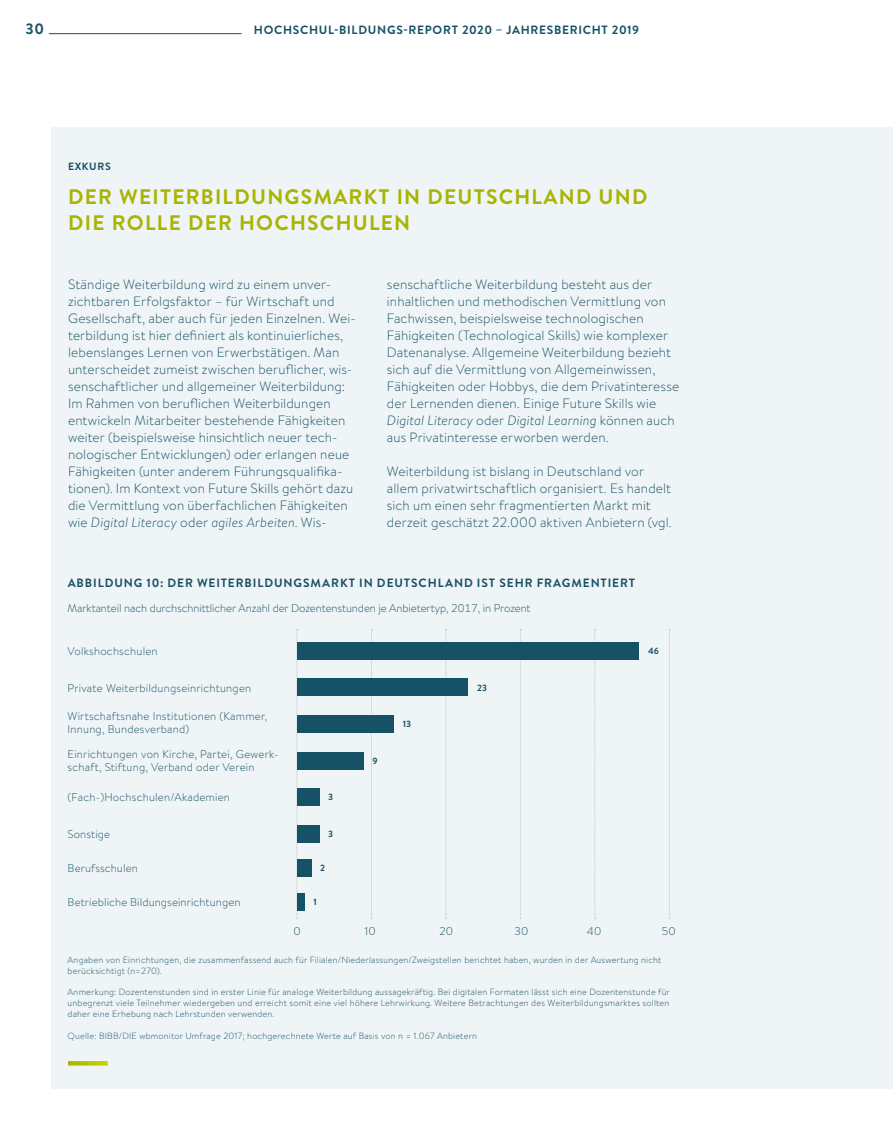
<style>
.page{position:relative;width:893px;height:1140px;background:#fff}
.page>*{position:absolute;margin:0;border:0;box-sizing:border-box;transform-origin:0 0}
._03_SP_Headline_Info{font:700 21px/25.5px "Brandon Text";letter-spacing:.06em;color:#a9b400}
.t1{font:700 15px "Brandon Text";color:#165265}
._03_Mengentext_Brand{font:300 13.5px/17px "Brandon Text";letter-spacing:.01em;color:#165265}
._03b_Headline_Infogr{font:700 12px "Brandon Text";letter-spacing:.07em;color:#165265}
._03b_Beschriftung_In{font:300 11.25px/13.5px "Brandon Text";letter-spacing:.02em;color:#165265}
._03c_Zahlen_Tabelle{font:300 11.25px "Brandon Text";letter-spacing:-.01em;color:#165265}
._03_SP_Headline_Info-2{font:700 10.5px "Brandon Text";letter-spacing:.06em;color:#165265}
._03b_Quellenangabe_I{font:300 9px/10.8px "Brandon Text";letter-spacing:.02em;color:#165265}
._03b_Zahlen_Infograf{font:700 9px "Brandon Text";color:#165265}
.s1{font-style:italic}
</style>
<div class="page">
<hr style="left:49px;top:33px;width:193px;height:1px;background:#165265">
<div style="left:51px;top:128px;width:842px;height:961px;background:#eff4f6"></div>
<svg style="left:68px;top:1061px;width:40px;height:4px"></svg>
<svg style="left:445px;top:629px;width:2px;height:290px"></svg>
<svg style="left:520px;top:629px;width:1px;height:290px"></svg>
<svg style="left:297px;top:629px;width:1px;height:290px"></svg>
<svg style="left:371px;top:629px;width:1px;height:290px"></svg>
<svg style="left:594px;top:629px;width:2px;height:290px"></svg>
<svg style="left:669px;top:629px;width:1px;height:290px"></svg>
<div style="left:297px;top:642px;width:342px;height:17px;background:#165265"></div>
<div style="left:297px;top:679px;width:171px;height:17px;background:#165265"></div>
<div style="left:297px;top:715px;width:97px;height:17px;background:#165265"></div>
<div style="left:297px;top:752px;width:67px;height:17px;background:#165265"></div>
<div style="left:297px;top:788px;width:23px;height:17px;background:#165265"></div>
<div style="left:297px;top:825px;width:23px;height:17px;background:#165265"></div>
<div style="left:297px;top:859px;width:15px;height:17px;background:#165265"></div>
<div style="left:297px;top:893px;width:8px;height:17px;background:#165265"></div>
<p class="t1" style="left:26px;top:18px;width:20px">30</p>
<p class="_03b_Headline_Infogr" style="left:254px;top:21px;width:387px">HOCHSCHUL-BILDUNGS-REPORT 2020 – JAHRESBERICHT 2019</p>
<p class="_03_SP_Headline_Info-2" style="left:68px;top:159px;width:44px">EXKURS</p>
<p class="_03_SP_Headline_Info" style="left:68px;top:184px;width:581px">DER WEITERBILDUNGSMARKT IN DEUTSCHLAND UND<br>DIE ROLLE DER HOCHSCHULEN</p>
<p class="_03_Mengentext_Brand" style="left:68px;top:276px;width:289px">Ständige Weiterbildung wird zu einem unver&shy;zichtbaren Erfolgsfaktor – für Wirtschaft und Gesellschaft, aber auch für jeden Einzelnen. Wei&shy;terbildung ist hier definiert als kontinuierliches, lebenslanges Lernen von Erwerbstätigen. Man unterscheidet zumeist zwischen beruflicher, wis&shy;senschaftlicher und allgemeiner Weiterbildung:<br>Im Rahmen von beruflichen Weiterbildungen entwickeln Mitarbeiter bestehende Fähigkeiten weiter (beispielsweise hinsichtlich neuer tech&shy;nologischer Entwicklungen) oder erlangen neue Fähigkeiten (unter anderem Führungsqualifika&shy;tionen). Im Kontext von Future Skills gehört dazu die Vermittlung von überfachlichen Fähigkeiten wie <span class="s1">Digital Literacy</span> oder <span class="s1">agiles Arbeiten</span>. Wis-</p>
<p class="_03_Mengentext_Brand" style="left:387px;top:276px;width:294px">senschaftliche Weiterbildung besteht aus der inhaltlichen und methodischen Vermittlung von Fachwissen, beispielsweise technologischen Fähigkeiten (Technological Skills) wie komplexer Datenanalyse. Allgemeine Weiterbildung bezieht sich auf die Vermittlung von Allgemeinwissen, Fähigkeiten oder Hobbys, die dem Privatinteresse der Lernenden dienen. Einige Future Skills wie <span class="s1">Digital Literacy</span> oder <span class="s1">Digital Learning</span> können auch aus Privatinteresse erworben werden.</p>
<p class="_03_Mengentext_Brand" style="left:387px;top:463px;width:286px">Weiterbildung ist bislang in Deutschland vor allem privatwirtschaftlich organisiert. Es handelt sich um einen sehr fragmentierten Markt mit derzeit geschätzt 22.000 aktiven Anbietern (vgl.</p>
<p class="_03b_Headline_Infogr" style="left:68px;top:574px;width:569px">ABBILDUNG 10: DER WEITERBILDUNGSMARKT IN DEUTSCHLAND IST SEHR FRAGMENTIERT</p>
<p class="_03c_Zahlen_Tabelle" style="left:68px;top:600px;width:465px">Marktanteil nach durchschnittlicher Anzahl der Dozentenstunden je Anbietertyp, 2017, in Prozent</p>
<p class="_03b_Beschriftung_In" style="left:68px;top:643px;width:92px">Volkshochschulen</p>
<p class="_03b_Beschriftung_In" style="left:68px;top:681px;width:185px">Private Weiterbildungseinrichtungen</p>
<p class="_03b_Beschriftung_In" style="left:68px;top:709px;width:201px">Wirtschaftsnahe Institutionen (Kammer,<br>Innung, Bundesverband)</p>
<p class="_03b_Beschriftung_In" style="left:68px;top:746px;width:212px">Einrichtungen von Kirche, Partei, Gewerk&shy;schaft, Stiftung, Verband oder Verein</p>
<p class="_03b_Beschriftung_In" style="left:68px;top:790px;width:164px">(Fach-)Hochschulen/Akademien</p>
<p class="_03b_Beschriftung_In" style="left:68px;top:826px;width:44px">Sonstige</p>
<p class="_03b_Beschriftung_In" style="left:68px;top:860px;width:72px">Berufsschulen</p>
<p class="_03b_Beschriftung_In" style="left:68px;top:894px;width:174px">Betriebliche Bildungseinrichtungen</p>
<p class="_03b_Zahlen_Infograf" style="left:328px;top:791px;width:7px">3</p>
<p class="_03b_Zahlen_Infograf" style="left:328px;top:827px;width:7px">3</p>
<p class="_03b_Zahlen_Infograf" style="left:320px;top:861px;width:6px">2</p>
<p class="_03b_Zahlen_Infograf" style="left:313px;top:895px;width:5px">1</p>
<p class="_03b_Zahlen_Infograf" style="left:373px;top:754px;width:7px">9</p>
<p class="_03b_Zahlen_Infograf" style="left:403px;top:718px;width:10px">13</p>
<p class="_03b_Zahlen_Infograf" style="left:477px;top:681px;width:12px">23</p>
<p class="_03b_Zahlen_Infograf" style="left:648px;top:644px;width:13px">46</p>
<p class="_03b_Beschriftung_In" style="left:294px;top:924px;width:9px">0</p>
<p class="_03b_Beschriftung_In" style="left:364px;top:924px;width:13px">10</p>
<p class="_03b_Beschriftung_In" style="left:439px;top:924px;width:15px">20</p>
<p class="_03b_Beschriftung_In" style="left:514px;top:924px;width:15px">30</p>
<p class="_03b_Beschriftung_In" style="left:587px;top:924px;width:16px">40</p>
<p class="_03b_Beschriftung_In" style="left:662px;top:924px;width:15px">50</p>
<p class="_03b_Quellenangabe_I" style="left:68px;top:954px;width:595px">Angaben von Einrichtungen, die zusammenfassend auch für Filialen/Niederlassungen/Zweigstellen berichtet haben, wurden in der Auswertung nicht berücksichtigt (n=270).</p>
<p class="_03b_Quellenangabe_I" style="left:68px;top:986px;width:604px;text-align:justify">Anmerkung: Dozentenstunden sind in erster Linie für analoge Weiterbildung aussagekräftig. Bei digitalen Formaten lässt sich eine Dozentenstunde für unbegrenzt viele Teilnehmer wiedergeben und erreicht somit eine viel höhere Lehrwirkung. Weitere Betrachtungen des Weiterbildungsmarktes sollten daher eine Erhebung nach Lehrstunden verwenden.</p>
<p class="_03b_Quellenangabe_I" style="left:68px;top:1029px;width:411px">Quelle: BIBB/DIE wbmonitor Umfrage 2017; hochgerechnete Werte auf Basis von n = 1.067 Anbietern</p>
</div>
